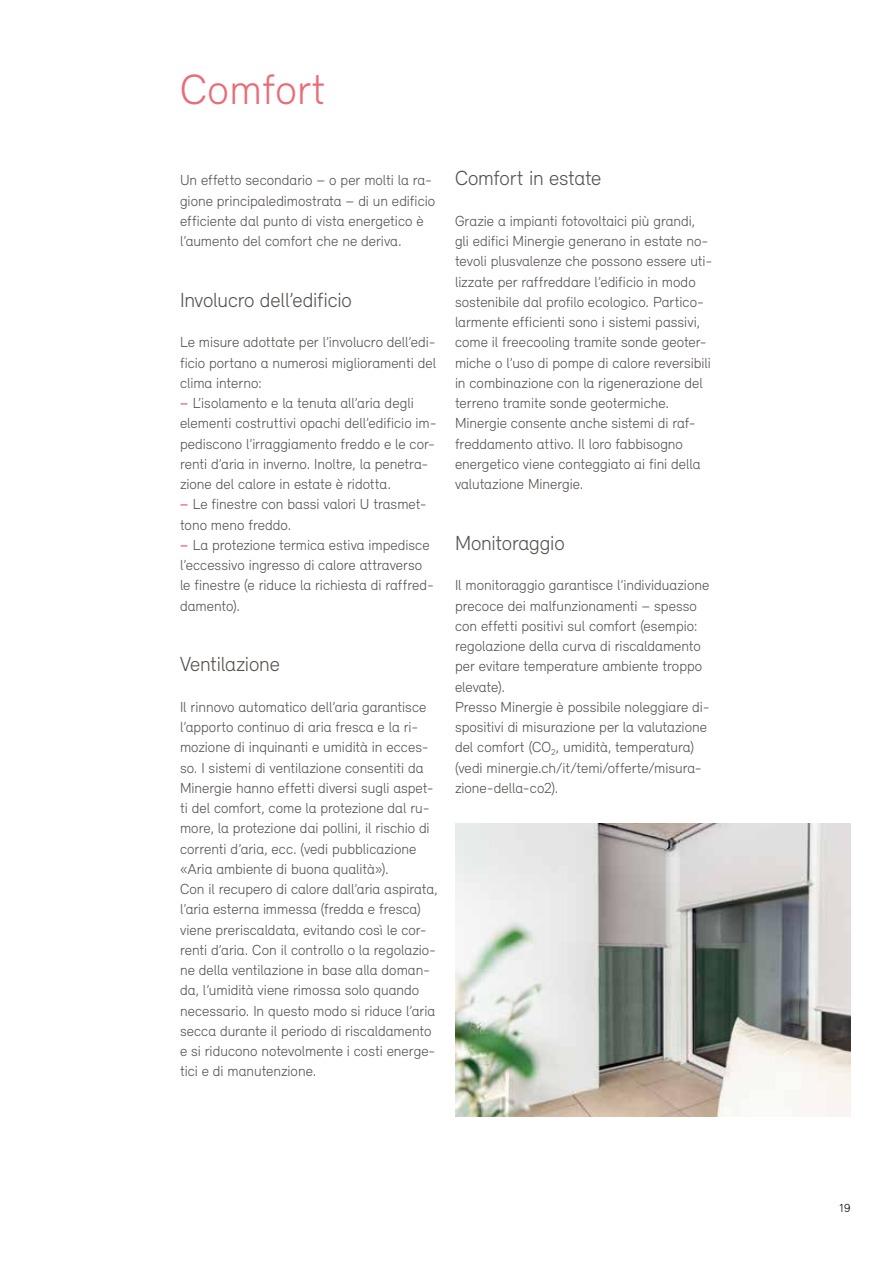
<style>
.page{position:relative;width:893px;height:1263px;background:#fff}
.page>*{position:absolute;margin:0;border:0;box-sizing:border-box;transform-origin:0 0}
.t1{font:300 43.5px "Relevant";letter-spacing:.01em;color:#e96c77}
.t2{font:300 21px "Relevant";letter-spacing:-.01em;color:#57514d}
.t3{font:300 15px/20.2px "Relevant";color:#57514d}
.t4{font:300 12px "Relevant";color:#000}
.s1{font-weight:500;color:#e96c77}
</style>
<div class="page">
<img style="left:455px;top:824px;width:395px;height:293px">
<h1 class="t1" style="left:180px;top:64px;width:147px">Comfort</h1>
<p class="t3" style="left:180px;top:170px;width:257px">Un effetto secondario – o per molti la ra&shy;gione principaledimostrata – di un edificio efficiente dal punto di vista energetico è l’aumento del comfort che ne deriva.</p>
<h2 class="t2" style="left:180px;top:287px;width:173px">Involucro dell’edificio</h2>
<p class="t3" style="left:180px;top:332px;width:258px">Le misure adottate per l’involucro dell’edi&shy;ficio portano a numerosi miglioramenti del clima interno:<br><span class="s1">−</span> L’isolamento e la tenuta all’aria degli elementi costruttivi opachi dell’edificio im&shy;pediscono l’irraggiamento freddo e le cor&shy;renti d’aria in inverno. Inoltre, la penetra&shy;zione del calore in estate è ridotta.<br><span class="s1">−</span> Le finestre con bassi valori U trasmet&shy;tono meno freddo.<br><span class="s1">−</span> La protezione termica estiva impedisce l’eccessivo ingresso di calore attraverso<br>le finestre (e riduce la richiesta di raffred&shy;damento).</p>
<h2 class="t2" style="left:180px;top:652px;width:101px">Ventilazione</h2>
<p class="t3" style="left:180px;top:696px;width:259px">Il rinnovo automatico dell’aria garantisce l’apporto continuo di aria fresca e la ri&shy;mozione di inquinanti e umidità in ecces&shy;so. I sistemi di ventilazione consentiti da Minergie hanno effetti diversi sugli aspet&shy;ti del comfort, come la protezione dal ru&shy;more, la protezione dai pollini, il rischio di correnti d’aria, ecc. (vedi pubblicazione «Aria ambiente di buona qualità»).<br>Con il recupero di calore dall’aria aspirata, l’aria esterna immessa (fredda e fresca) viene preriscaldata, evitando così le cor&shy;renti d’aria. Con il controllo o la regolazio&shy;ne della ventilazione in base alla doman&shy;da, l’umidità viene rimossa solo quando necessario. In questo modo si riduce l’aria secca durante il periodo di riscaldamento e si riducono notevolmente i costi energe&shy;tici e di manutenzione.</p>
<h2 class="t2" style="left:455px;top:166px;width:148px">Comfort in estate</h2>
<p class="t3" style="left:455px;top:210px;width:259px">Grazie a impianti fotovoltaici più grandi, gli edifici Minergie generano in estate no&shy;tevoli plusvalenze che possono essere uti&shy;lizzate per raffreddare l’edificio in modo sostenibile dal profilo ecologico. Partico&shy;larmente efficienti sono i sistemi passivi, come il freecooling tramite sonde geoter&shy;miche o l’uso di pompe di calore reversibili in combinazione con la rigenerazione del terreno tramite sonde geotermiche.<br>Minergie consente anche sistemi di raf&shy;freddamento attivo. Il loro fabbisogno energetico viene conteggiato ai fini della valutazione Minergie.</p>
<h2 class="t2" style="left:455px;top:530px;width:111px">Monitoraggio</h2>
<p class="t3" style="left:455px;top:575px;width:256px">Il monitoraggio garantisce l’individuazione precoce dei malfunzionamenti – spesso con effetti positivi sul comfort (esempio: regolazione della curva di riscaldamento per evitare temperature ambiente troppo elevate).<br>Presso Minergie è possibile noleggiare di&shy;spositivi di misurazione per la valutazione del comfort (CO<sub>2</sub>, umidità, temperatura) (vedi minergie.ch/it/temi/offerte/misura&shy;zione-della-co2).</p>
<p class="t4" style="left:839px;top:1201px;width:13px">19</p>
</div>
